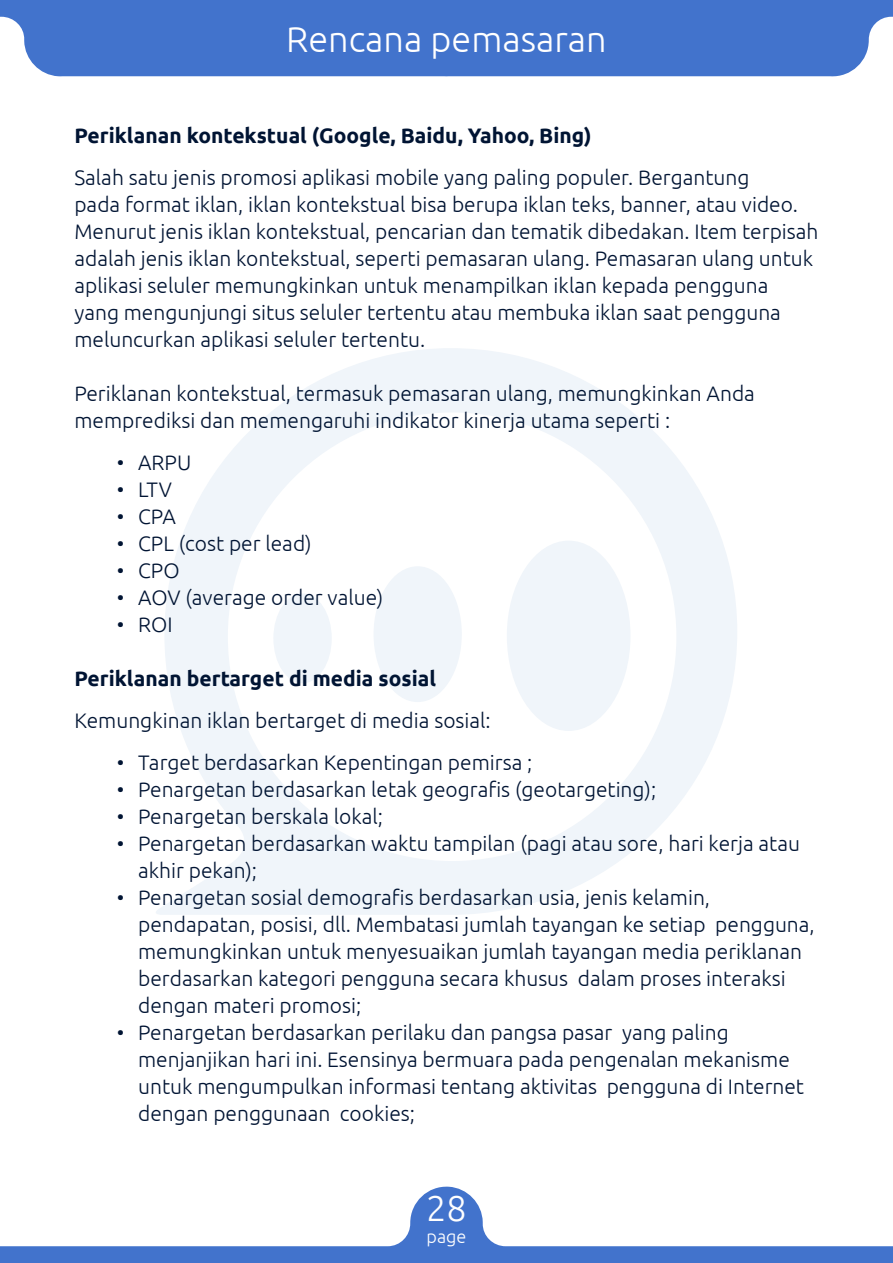
<style>
.page{position:relative;width:893px;height:1263px;background:#fff}
.page>*{position:absolute;margin:0;border:0;box-sizing:border-box;transform-origin:0 0}
.t1{font:300 36px "Ubuntu";color:#fff}
.t2{font:300 21px/27px "Ubuntu";color:#001433}
.t3{font:700 21px "Ubuntu";color:#001433}
.t4{font:300 18px "Ubuntu";color:#fff}
</style>
<div class="page">
<svg style="left:156px;top:348px;width:581px;height:567px"></svg>
<div style="left:507px;top:541px;width:123px;height:190px;background:#f0f5fa;border-radius:50%"></div>
<div style="left:374px;top:566px;width:88px;height:136px;background:#f0f5fa;border-radius:50%"></div>
<div style="left:273px;top:593px;width:59px;height:90px;background:#f0f5fa;border-radius:50%"></div>
<svg style="left:0;top:1186px;width:893px;height:77px"></svg>
<div style="left:0;top:0;width:893px;height:77px;background:#4273cc"></div>
<h1 class="t1" style="left:286px;top:18px;width:322px">Rencana pemasaran</h1>
<p class="t3" style="left:74px;top:123px;width:519px">Periklanan kontekstual (Google, Baidu, Yahoo, Bing)</p>
<p class="t2" style="left:74px;top:163px;width:746px">Salah satu jenis promosi aplikasi mobile yang paling populer. Bergantung<br>pada format iklan, iklan kontekstual bisa berupa iklan teks, banner, atau video.<br>Menurut jenis iklan kontekstual, pencarian dan tematik dibedakan. Item terpisah adalah jenis iklan kontekstual, seperti pemasaran ulang. Pemasaran ulang untuk aplikasi seluler memungkinkan untuk menampilkan iklan kepada pengguna<br>yang mengunjungi situs seluler tertentu atau membuka iklan saat pengguna meluncurkan aplikasi seluler tertentu.</p>
<p class="t2" style="left:74px;top:379px;width:682px">Periklanan kontekstual, termasuk pemasaran ulang, memungkinkan Anda memprediksi dan memengaruhi indikator kinerja utama seperti :</p>
<p class="t2" style="left:117px;top:448px;width:76px">• ARPU</p>
<p class="t2" style="left:117px;top:475px;width:56px">• LTV</p>
<p class="t2" style="left:117px;top:502px;width:61px">• CPA</p>
<p class="t2" style="left:117px;top:529px;width:196px">• CPL (cost per lead)</p>
<p class="t2" style="left:117px;top:556px;width:64px">• CPO</p>
<p class="t2" style="left:117px;top:583px;width:268px">• AOV (average order value)</p>
<p class="t2" style="left:117px;top:610px;width:57px">• ROI</p>
<p class="t3" style="left:74px;top:666px;width:363px">Periklanan bertarget di media sosial</p>
<p class="t2" style="left:74px;top:706px;width:418px">Kemungkinan iklan bertarget di media sosial:</p>
<p class="t2" style="left:117px;top:748px;width:417px">• Target berdasarkan Kepentingan pemirsa ;</p>
<p class="t2" style="left:117px;top:775px;width:541px">• Penargetan berdasarkan letak geografis (geotargeting);</p>
<p class="t2" style="left:117px;top:802px;width:268px">• Penargetan berskala lokal;</p>
<p class="t2" style="left:138px;top:829px;width:663px;text-indent:-21px">• Penargetan berdasarkan waktu tampilan (pagi atau sore, hari kerja atau akhir pekan);</p>
<p class="t2" style="left:138px;top:883px;width:678px;text-indent:-21px">• Penargetan sosial demografis berdasarkan usia, jenis kelamin, pendapatan, posisi, dll. Membatasi jumlah tayangan ke setiap pengguna, memungkinkan untuk menyesuaikan jumlah tayangan media periklanan berdasarkan kategori pengguna secara khusus dalam proses interaksi dengan materi promosi;</p>
<p class="t2" style="left:138px;top:1019px;width:667px;text-indent:-21px">• Penargetan berdasarkan perilaku dan pangsa pasar yang paling menjanjikan hari ini. Esensinya bermuara pada pengenalan mekanisme untuk mengumpulkan informasi tentang aktivitas pengguna di Internet dengan penggunaan cookies;</p>
<h1 class="t1" style="left:426px;top:1187px;width:42px">28</h1>
<p class="t4" style="left:427px;top:1226px;width:41px">page</p>
</div>
